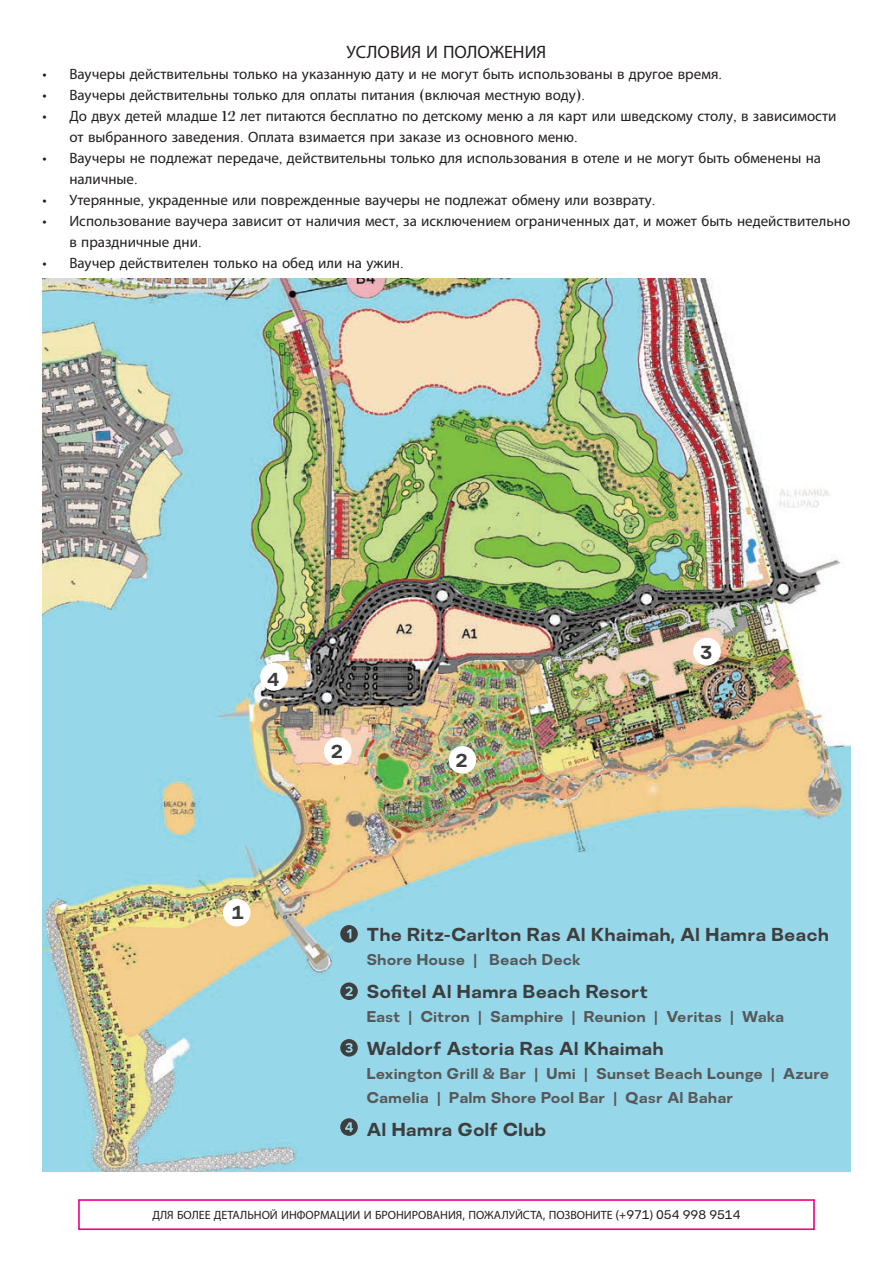
<style>
.page{position:relative;width:893px;height:1263px;background:#fff}
.page>*{position:absolute;margin:0;border:0;box-sizing:border-box;transform-origin:0 0}
.t1{font:700 18px "Astoria Sans";color:#3e3e3f}
.t2{font:18px "Myriad Pro";color:#231f20}
.t3{font:15px/21px "Myriad Pro";color:#231f20}
.t4{font:700 15px/24px "Astoria Sans";color:#57585a}
.t5{font:12px "Myriad Pro";color:#231f20}
.s1{font-family:"Astoria Serif"}
.s2{font-family:"Astoria Sans"}
</style>
<div class="page">
<div style="left:78px;top:1199px;width:737px;height:31px;border:2px solid #ed028c"></div>
<img style="left:43px;top:278px;width:807px;height:893px">
<div style="left:223px;top:899px;width:28px;height:27px;background:#fff;border-radius:50%"></div>
<svg style="left:340px;top:925px;width:18px;height:18px"></svg>
<svg style="left:340px;top:982px;width:18px;height:18px"></svg>
<svg style="left:340px;top:1039px;width:18px;height:17px"></svg>
<svg style="left:340px;top:1118px;width:18px;height:18px"></svg>
<div style="left:324px;top:737px;width:28px;height:28px;background:#fff;border-radius:50%"></div>
<div style="left:449px;top:746px;width:27px;height:28px;background:#fff;border-radius:50%"></div>
<div style="left:693px;top:638px;width:28px;height:27px;background:#fff;border-radius:50%"></div>
<div style="left:260px;top:663px;width:28px;height:28px;background:#fff;border-radius:50%"></div>
<p class="t2" style="left:347px;top:41px;width:201px">УСЛОВИЯ И ПОЛОЖЕНИЯ</p>
<p class="t3" style="left:42px;top:63px;width:681px">• Ваучеры действительны только на указанную дату и не могут быть использованы в другое время<span class="s1">.</span></p>
<p class="t3" style="left:42px;top:84px;width:544px">• Ваучеры действительны только для оплаты питания <span class="s1">(</span>включая местную воду<span class="s1">).</span></p>
<p class="t3" style="left:69px;top:105px;width:769px;text-indent:-27px">• До двух детей младше <span class="s1">12</span> лет питаются бесплатно по детскому меню а ля карт или шведскому столу<span class="s1">,</span> в зависимости от выбранного заведения<span class="s1">.</span> Оплата взимается при заказе из основного меню<span class="s1">.</span></p>
<p class="t3" style="left:69px;top:147px;width:753px;text-indent:-27px">• Ваучеры не подлежат передаче<span class="s1">,</span> действительны только для использования в отеле и не могут быть обменены на наличные<span class="s1">.</span></p>
<p class="t3" style="left:42px;top:189px;width:615px">• Утерянные<span class="s1">,</span> украденные или поврежденные ваучеры не подлежат обмену или возврату<span class="s1">.</span></p>
<p class="t3" style="left:69px;top:210px;width:782px;text-indent:-27px">• Использование ваучера зависит от наличия мест<span class="s1">,</span> за исключением ограниченных дат<span class="s1">,</span> и может быть недействительно в праздничные дни<span class="s1">.</span></p>
<p class="t3" style="left:42px;top:252px;width:363px">• Ваучер действителен только на обед или на ужин<span class="s1">.</span></p>
<p class="t1" style="left:267px;top:668px;width:14px">4</p>
<p class="t1" style="left:331px;top:741px;width:14px">2</p>
<p class="t1" style="left:455px;top:749px;width:14px">2</p>
<p class="t1" style="left:700px;top:641px;width:14px">3</p>
<p class="t1" style="left:232px;top:901px;width:14px">1</p>
<p class="t1" style="left:366px;top:923px;width:464px">The Ritz-Carlton Ras Al Khaimah, Al Hamra Beach</p>
<p class="t4" style="left:366px;top:947px;width:216px">Shore House | Beach Deck</p>
<p class="t1" style="left:366px;top:980px;width:283px">Sofitel Al Hamra Beach Resort</p>
<p class="t4" style="left:366px;top:1004px;width:419px">East | Citron | Samphire | Reunion | Veritas | Waka</p>
<p class="t1" style="left:366px;top:1037px;width:299px">Waldorf Astoria Ras Al Khaimah</p>
<p class="t4" style="left:366px;top:1061px;width:464px">Lexington Grill &amp; Bar | Umi | Sunset Beach Lounge | Azure<br>Camelia | Palm Shore Pool Bar | Qasr Al Bahar</p>
<p class="t1" style="left:366px;top:1118px;width:182px">Al Hamra Golf Club</p>
<p class="t5" style="left:152px;top:1207px;width:589px">ДЛЯ БОЛЕЕ ДЕТАЛЬНОЙ ИНФОРМАЦИИ И БРОНИРОВАНИЯ<span class="s2">,</span> ПОЖАЛУЙСТА<span class="s2">,</span> ПОЗВОНИТЕ <span class="s2">(+971) 054 998 9514</span></p>
</div>
